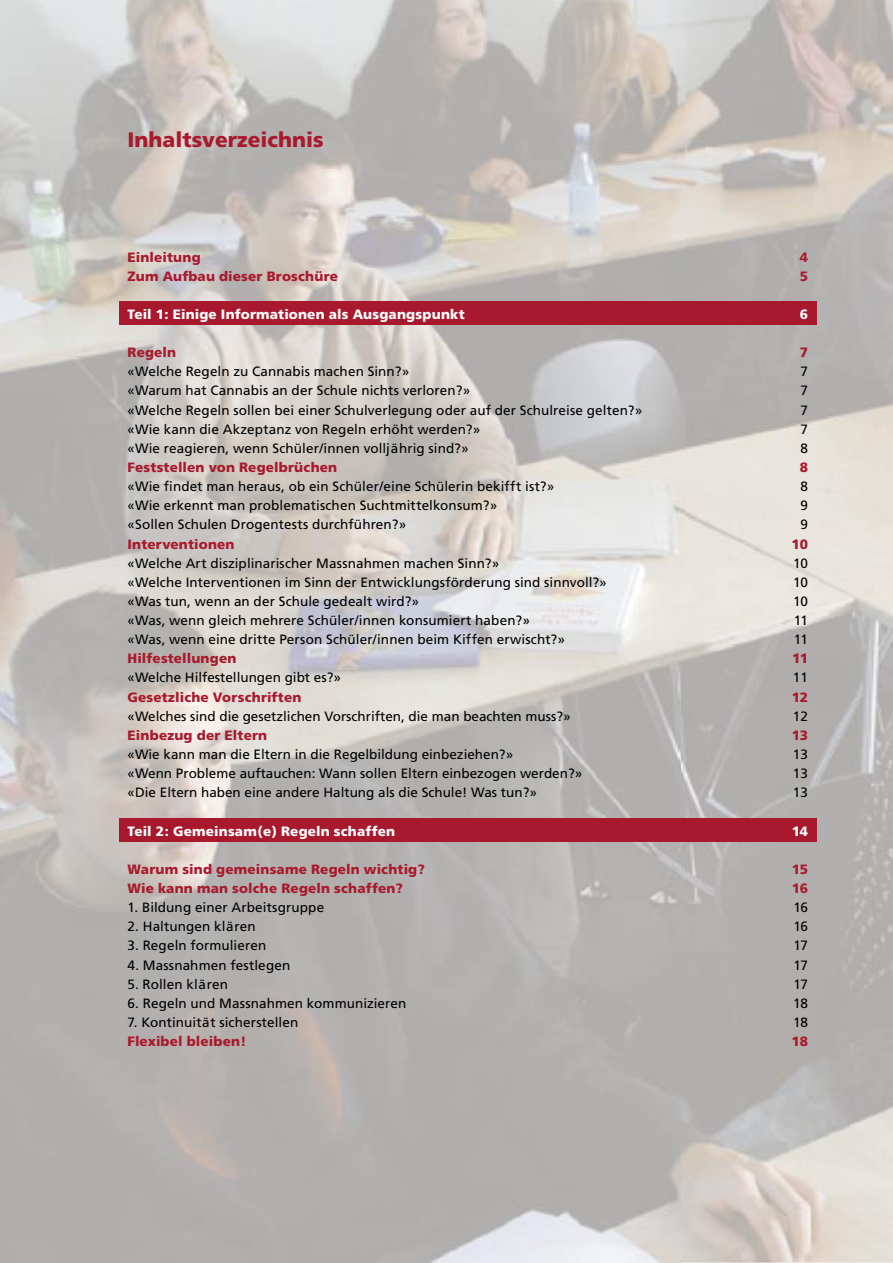
<style>
.page{position:relative;width:893px;height:1263px;background:#fff}
.page>*{position:absolute;margin:0;border:0;box-sizing:border-box;transform-origin:0 0}
.t1{font:900 21px "Frutiger";color:#a9192d}
.t2{font:13.5px "Frutiger";letter-spacing:.005em;color:#000}
.t3{font:900 13.5px "Frutiger";letter-spacing:.01em;color:#a9192d}
.t4{font:900 13.5px "Frutiger";letter-spacing:.01em;color:#fff}
</style>
<div class="page">
<img style="left:682px;top:0;width:211px;height:1263px">
<img style="left:0;top:0;width:684px;height:580px">
<div style="left:119px;top:302px;width:697px;height:23px;background:#a9192d"></div>
<div style="left:119px;top:818px;width:697px;height:24px;background:#a9192d"></div>
<h1 class="t1" style="left:128px;top:127px;width:198px">Inhaltsverzeichnis</h1>
<p class="t3" style="left:128px;top:249px;width:75px">Einleitung</p>
<p class="t3" style="left:800px;top:249px;width:10px">4</p>
<p class="t3" style="left:128px;top:268px;width:212px">Zum Aufbau dieser Broschüre</p>
<p class="t3" style="left:800px;top:268px;width:10px">5</p>
<p class="t4" style="left:128px;top:306px;width:339px">Teil 1: Einige Informationen als Ausgangspunkt</p>
<p class="t4" style="left:800px;top:306px;width:10px">6</p>
<p class="t3" style="left:128px;top:344px;width:50px">Regeln</p>
<p class="t3" style="left:800px;top:344px;width:10px">7</p>
<p class="t2" style="left:128px;top:364px;width:283px">«Welche Regeln zu Cannabis machen Sinn?»</p>
<p class="t2" style="left:800px;top:364px;width:9px">7</p>
<p class="t2" style="left:128px;top:383px;width:344px">«Warum hat Cannabis an der Schule nichts verloren?»</p>
<p class="t2" style="left:800px;top:383px;width:9px">7</p>
<p class="t2" style="left:128px;top:402px;width:516px">«Welche Regeln sollen bei einer Schulverlegung oder auf der Schulreise gelten?»</p>
<p class="t2" style="left:800px;top:402px;width:9px">7</p>
<p class="t2" style="left:128px;top:421px;width:354px">«Wie kann die Akzeptanz von Regeln erhöht werden?»</p>
<p class="t2" style="left:800px;top:421px;width:9px">7</p>
<p class="t2" style="left:128px;top:440px;width:343px">«Wie reagieren, wenn Schüler/innen volljährig sind?»</p>
<p class="t2" style="left:800px;top:440px;width:9px">8</p>
<p class="t3" style="left:128px;top:459px;width:211px">Feststellen von Regelbrüchen</p>
<p class="t3" style="left:800px;top:459px;width:10px">8</p>
<p class="t2" style="left:128px;top:478px;width:428px">«Wie findet man heraus, ob ein Schüler/eine Schülerin bekifft ist?»</p>
<p class="t2" style="left:800px;top:478px;width:9px">8</p>
<p class="t2" style="left:128px;top:498px;width:371px">«Wie erkennt man problematischen Suchtmittelkonsum?»</p>
<p class="t2" style="left:800px;top:498px;width:9px">9</p>
<p class="t2" style="left:128px;top:517px;width:280px">«Sollen Schulen Drogentests durchführen?»</p>
<p class="t2" style="left:800px;top:517px;width:9px">9</p>
<p class="t3" style="left:128px;top:536px;width:109px">Interventionen</p>
<p class="t3" style="left:792px;top:536px;width:18px">10</p>
<p class="t2" style="left:128px;top:555px;width:373px">«Welche Art disziplinarischer Massnahmen machen Sinn?»</p>
<p class="t2" style="left:793px;top:555px;width:16px">10</p>
<p class="t2" style="left:128px;top:574px;width:481px">«Welche Interventionen im Sinn der Entwicklungsförderung sind sinnvoll?»</p>
<p class="t2" style="left:793px;top:574px;width:16px">10</p>
<p class="t2" style="left:128px;top:593px;width:293px">«Was tun, wenn an der Schule gedealt wird?»</p>
<p class="t2" style="left:793px;top:593px;width:16px">10</p>
<p class="t2" style="left:128px;top:612px;width:404px">«Was, wenn gleich mehrere Schüler/innen konsumiert haben?»</p>
<p class="t2" style="left:794px;top:612px;width:15px">11</p>
<p class="t2" style="left:128px;top:632px;width:439px">«Was, wenn eine dritte Person Schüler/innen beim Kiffen erwischt?»</p>
<p class="t2" style="left:794px;top:632px;width:15px">11</p>
<p class="t3" style="left:128px;top:650px;width:110px">Hilfestellungen</p>
<p class="t3" style="left:792px;top:650px;width:17px">11</p>
<p class="t2" style="left:128px;top:669px;width:215px">«Welche Hilfestellungen gibt es?»</p>
<p class="t2" style="left:793px;top:669px;width:17px">11</p>
<p class="t3" style="left:128px;top:689px;width:175px">Gesetzliche Vorschriften</p>
<p class="t3" style="left:792px;top:689px;width:18px">12</p>
<p class="t2" style="left:128px;top:708px;width:445px">«Welches sind die gesetzlichen Vorschriften, die man beachten muss?»</p>
<p class="t2" style="left:793px;top:708px;width:17px">12</p>
<p class="t3" style="left:128px;top:727px;width:141px">Einbezug der Eltern</p>
<p class="t3" style="left:792px;top:727px;width:18px">13</p>
<p class="t2" style="left:128px;top:746px;width:387px">«Wie kann man die Eltern in die Regelbildung einbeziehen?»</p>
<p class="t2" style="left:793px;top:746px;width:17px">13</p>
<p class="t2" style="left:128px;top:765px;width:456px">«Wenn Probleme auftauchen: Wann sollen Eltern einbezogen werden?»</p>
<p class="t2" style="left:793px;top:765px;width:17px">13</p>
<p class="t2" style="left:128px;top:785px;width:411px">«Die Eltern haben eine andere Haltung als die Schule! Was tun?»</p>
<p class="t2" style="left:793px;top:785px;width:17px">13</p>
<p class="t4" style="left:128px;top:823px;width:269px">Teil 2: Gemeinsam(e) Regeln schaffen</p>
<p class="t4" style="left:792px;top:823px;width:18px">14</p>
<p class="t3" style="left:128px;top:861px;width:299px">Warum sind gemeinsame Regeln wichtig?</p>
<p class="t3" style="left:792px;top:861px;width:18px">15</p>
<p class="t3" style="left:128px;top:880px;width:277px">Wie kann man solche Regeln schaffen?</p>
<p class="t3" style="left:792px;top:880px;width:18px">16</p>
<p class="t2" style="left:128px;top:899px;width:198px">1. Bildung einer Arbeitsgruppe</p>
<p class="t2" style="left:793px;top:899px;width:16px">16</p>
<p class="t2" style="left:128px;top:919px;width:130px">2. Haltungen klären</p>
<p class="t2" style="left:793px;top:919px;width:16px">16</p>
<p class="t2" style="left:128px;top:938px;width:140px">3. Regeln formulieren</p>
<p class="t2" style="left:794px;top:938px;width:16px">17</p>
<p class="t2" style="left:128px;top:957px;width:164px">4. Massnahmen festlegen</p>
<p class="t2" style="left:794px;top:957px;width:16px">17</p>
<p class="t2" style="left:128px;top:976px;width:102px">5. Rollen klären</p>
<p class="t2" style="left:794px;top:976px;width:16px">17</p>
<p class="t2" style="left:128px;top:995px;width:280px">6. Regeln und Massnahmen kommunizieren</p>
<p class="t2" style="left:793px;top:995px;width:16px">18</p>
<p class="t2" style="left:128px;top:1014px;width:172px">7. Kontinuität sicherstellen</p>
<p class="t2" style="left:793px;top:1014px;width:16px">18</p>
<p class="t3" style="left:128px;top:1033px;width:120px">Flexibel bleiben!</p>
<p class="t3" style="left:792px;top:1033px;width:18px">18</p>
</div>
